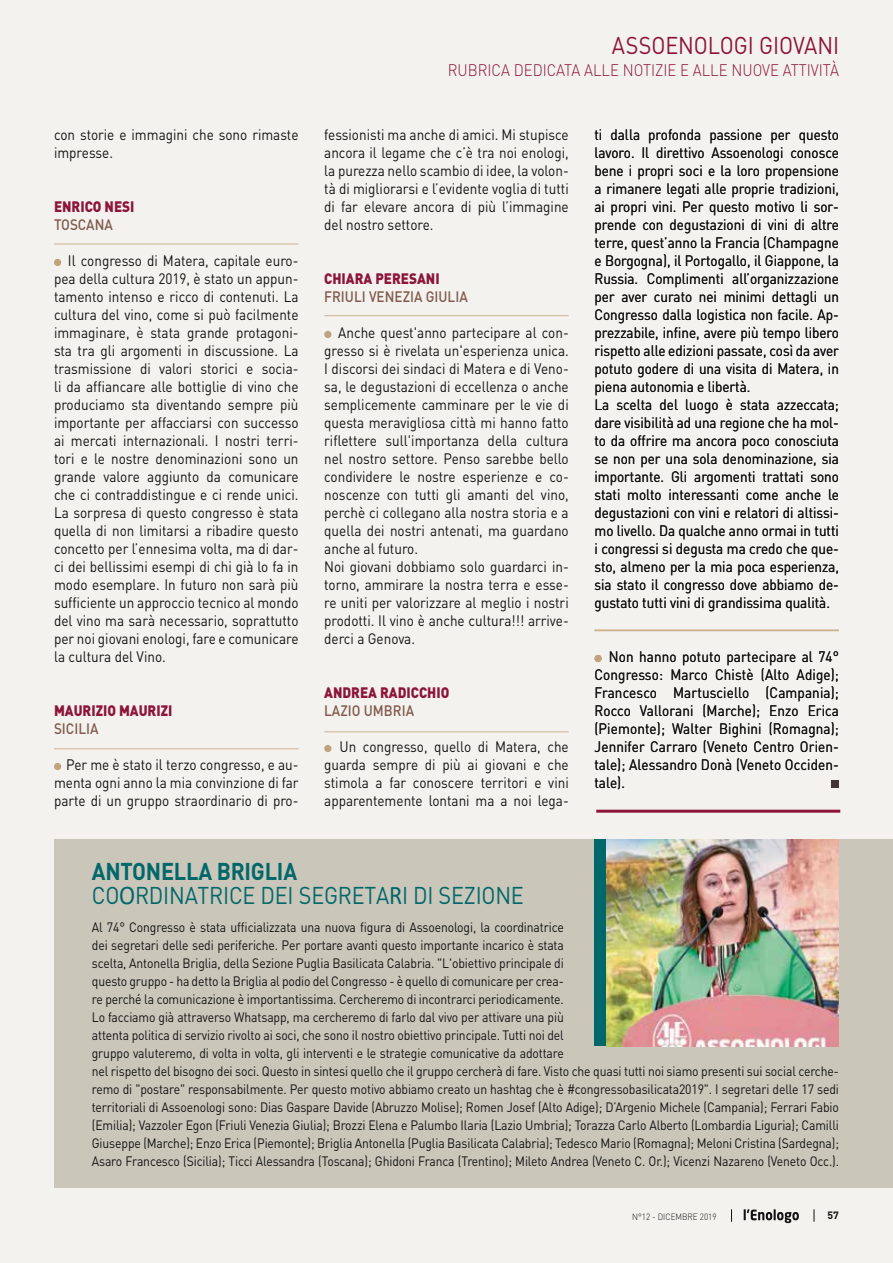
<style>
.page{position:relative;width:893px;height:1263px;background:#f3f2ee}
.page>*{position:absolute;margin:0;border:0;box-sizing:border-box;transform-origin:0 0}
.t1{font:24px/24.8px "DIN";letter-spacing:-.01em;color:#00676a;scale:.9 1}
.t2{font:24px "DIN";letter-spacing:-.01em;color:#8c1538;scale:.9 1}
.t3{font:300 16.5px "DIN";color:#8c1538;scale:.9 1}
.t4{font:15px/18px "DIN";color:#121212;text-align:justify;scale:.9 1}
.t5{font:900 15px "DIN";color:#8c1538;scale:.9 1}
.t6{font:500 15px "DIN";color:#815a4d;scale:.9 1}
.t7{font:13.5px/18px "DIN";letter-spacing:-.01em;color:#121212;scale:.9 1}
.t8{font:700 10.5px "DIN";color:#121212}
.t9{font:300 9px "DIN";color:#121212;scale:.9 1}
.s1{font-weight:700}
.s2{font-family:"Calibri";font-size:27px}
</style>
<div class="page">
<svg style="left:744px;top:1209px;width:55px;height:14px"></svg>
<svg style="left:814px;top:1209px;width:1px;height:13px"></svg>
<svg style="left:731px;top:1209px;width:1px;height:13px"></svg>
<hr style="left:54px;top:244px;width:244px;height:1px;background:#cdb191">
<div style="left:54px;top:259px;width:7px;height:7px;background:#c2a17e;border-radius:50%"></div>
<hr style="left:54px;top:748px;width:244px;height:1px;background:#cdb191">
<div style="left:54px;top:763px;width:7px;height:7px;background:#c2a17e;border-radius:50%"></div>
<hr style="left:324px;top:315px;width:245px;height:1px;background:#cdb191">
<div style="left:324px;top:331px;width:7px;height:7px;background:#c2a17e;border-radius:50%"></div>
<hr style="left:324px;top:732px;width:245px;height:1px;background:#cdb191">
<div style="left:324px;top:745px;width:7px;height:7px;background:#c2a17e;border-radius:50%"></div>
<hr style="left:596px;top:810px;width:244px;height:3px;background:#8c1538">
<div style="left:54px;top:839px;width:839px;height:349px;background:#cac6ba"></div>
<hr style="left:594px;top:630px;width:245px;height:1px;background:#cdb191">
<div style="left:594px;top:655px;width:8px;height:7px;background:#c2a17e;border-radius:50%"></div>
<div style="left:832px;top:781px;width:7px;height:7px;background:#3f3635"></div>
<div style="left:594px;top:839px;width:15px;height:207px;background:#00676a"></div>
<img style="left:606px;top:839px;width:233px;height:207px">
<h1 class="t2" style="left:612px;top:30px;width:254px">ASSOENOLOGI GIOVANI</h1>
<p class="t4" style="left:54px;top:125px;width:273px">con storie e immagini che sono rimaste impresse.</p>
<p class="t5" style="left:54px;top:197px;width:91px">ENRICO NESI</p>
<p class="t6" style="left:54px;top:215px;width:67px">TOSCANA</p>
<p class="t4" style="left:54px;top:251px;width:273px;text-indent:14px">Il congresso di Matera, capitale euro&shy;pea della cultura 2019, è stato un appun&shy;tamento intenso e ricco di contenuti. La cultura del vino, come si può facilmente immaginare, è stata grande protagoni&shy;sta tra gli argomenti in discussione. La trasmissione di valori storici e socia&shy;li da affiancare alle bottiglie di vino che produciamo sta diventando sempre più importante per affacciarsi con successo ai mercati internazionali. I nostri terri&shy;tori e le nostre denominazioni sono un grande valore aggiunto da comunicare che ci contraddistingue e ci rende unici.<br>La sorpresa di questo congresso è stata quella di non limitarsi a ribadire questo concetto per l’ennesima volta, ma di dar&shy;ci dei bellissimi esempi di chi già lo fa in modo esemplare. In futuro non sarà più sufficiente un approccio tecnico al mondo del vino ma sarà necessario, soprattutto per noi giovani enologi, fare e comunicare la cultura del Vino.</p>
<p class="t5" style="left:54px;top:701px;width:133px">MAURIZIO MAURIZI</p>
<p class="t6" style="left:54px;top:719px;width:51px">SICILIA</p>
<p class="t4" style="left:54px;top:755px;width:273px;text-indent:12px">Per me è stato il terzo congresso, e au&shy;menta ogni anno la mia convinzione di far parte di un gruppo straordinario di pro-</p>
<p class="t3" style="left:448px;top:60px;width:436px">RUBRICA DEDICATA ALLE NOTIZIE E ALLE NUOVE ATTIVITÀ</p>
<p class="t4" style="left:324px;top:125px;width:273px">fessionisti ma anche di amici. Mi stupisce ancora il legame che c’è tra noi enologi, la purezza nello scambio di idee, la volon&shy;tà di migliorarsi e l’evidente voglia di tutti di far elevare ancora di più l’immagine del nostro settore.</p>
<p class="t5" style="left:324px;top:269px;width:130px">CHIARA PERESANI</p>
<p class="t6" style="left:324px;top:287px;width:161px">FRIULI VENEZIA GIULIA</p>
<p class="t4" style="left:324px;top:323px;width:273px;text-align:left;text-indent:14px">Anche quest'anno partecipare al con&shy;gresso si è rivelata un'esperienza unica.<br>I discorsi dei sindaci di Matera e di Veno&shy;sa, le degustazioni di eccellenza o anche semplicemente camminare per le vie di questa meravigliosa città mi hanno fatto riflettere sull'importanza della cultura nel nostro settore. Penso sarebbe bello condividere le nostre esperienze e co&shy;noscenze con tutti gli amanti del vino, perchè ci collegano alla nostra storia e a quella dei nostri antenati, ma guardano anche al futuro.<br>Noi giovani dobbiamo solo guardarci in&shy;torno, ammirare la nostra terra e esse&shy;re uniti per valorizzare al meglio i nostri prodotti. Il vino è anche cultura!!! arrive&shy;derci a Genova.</p>
<p class="t5" style="left:324px;top:683px;width:141px">ANDREA RADICCHIO</p>
<p class="t6" style="left:324px;top:701px;width:101px">LAZIO UMBRIA</p>
<p class="t4" style="left:324px;top:737px;width:273px;text-indent:15px">Un congresso, quello di Matera, che guarda sempre di più ai giovani e che stimola a far conoscere territori e vini apparentemente lontani ma a noi lega-</p>
<p class="t4" style="left:594px;top:125px;width:273px;text-align:left">ti dalla profonda passione per questo lavoro. Il direttivo Assoenologi conosce bene i propri soci e la loro propensione a rimanere legati alle proprie tradizioni, ai propri vini. Per questo motivo li sor&shy;prende con degustazioni di vini di altre terre, quest’anno la Francia (Champagne e Borgogna), il Portogallo, il Giappone, la Russia. Complimenti all’organizzazione per aver curato nei minimi dettagli un Congresso dalla logistica non facile. Ap&shy;prezzabile, infine, avere più tempo libero rispetto alle edizioni passate, così da aver potuto godere di una visita di Matera, in piena autonomia e libertà.<br>La scelta del luogo è stata azzeccata; dare visibilità ad una regione che ha mol&shy;to da offrire ma ancora poco conosciuta se non per una sola denominazione, sia importante. Gli argomenti trattati sono stati molto interessanti come anche le degustazioni con vini e relatori di altissi&shy;mo livello. Da qualche anno ormai in tutti i congressi si degusta ma credo che que&shy;sto, almeno per la mia poca esperienza, sia stato il congresso dove abbiamo de&shy;gustato tutti vini di grandissima qualità.</p>
<p class="t4" style="left:594px;top:647px;width:273px;text-indent:14px">Non hanno potuto partecipare al 74° Congresso: Marco Chistè (Alto Adige); Francesco Martusciello (Campania); Rocco Vallorani (Marche); Enzo Erica (Piemonte); Walter Bighini (Romagna); Jennifer Carraro (Veneto Centro Orien&shy;tale); Alessandro Donà (Veneto Occiden&shy;tale).</p>
<h1 class="t1" style="left:92px;top:858px;width:482px"><span class="s1">ANTONELLA BRIGLIA<br></span>CO<span class="s2">O</span>RDINATRICE DEI SEGRETA<span class="s2">R</span>I DI SEZIONE</h1>
<p class="t7" style="left:92px;top:918px;width:832px">Al 74° Congresso è stata ufficializzata una nuova figura di Assoenologi, la coordinatrice<br>dei segretari delle sedi periferiche. Per portare avanti questo importante incarico è stata<br>scelta, Antonella Briglia, della Sezione Puglia Basilicata Calabria. "L'obiettivo principale di<br>questo gruppo - ha detto la Briglia al podio del Congresso - è quello di comunicare per crea-<br>re perché la comunicazione è importantissima. Cercheremo di incontrarci periodicamente.<br>Lo facciamo già attraverso Whatsapp, ma cercheremo di farlo dal vivo per attivare una più<br>attenta politica di servizio rivolto ai soci, che sono il nostro obiettivo principale. Tutti noi del<br>gruppo valuteremo, di volta in volta, gli interventi e le strategie comunicative da adottare<br>nel rispetto del bisogno dei soci. Questo in sintesi quello che il gruppo cercherà di fare. Visto che quasi tutti noi siamo presenti sui social cerche&shy;remo di "postare" responsabilmente. Per questo motivo abbiamo creato un hashtag che è #congressobasilicata2019". I segretari delle 17 sedi territoriali di Assoenologi sono: Dias Gaspare Davide (Abruzzo Molise); Romen Josef (Alto Adige); D’Argenio Michele (Campania); Ferrari Fabio (Emilia); Vazzoler Egon (Friuli Venezia Giulia); Brozzi Elena e Palumbo Ilaria (Lazio Umbria); Torazza Carlo Alberto (Lombardia Liguria); Camilli Giuseppe (Marche); Enzo Erica (Piemonte); Briglia Antonella (Puglia Basilicata Calabria); Tedesco Mario (Romagna); Meloni Cristina (Sardegna); Asaro Francesco (Sicilia); Ticci Alessandra (Toscana); Ghidoni Franca (Trentino); Mileto Andrea (Veneto C. Or.); Vicenzi Nazareno (Veneto Occ.).</p>
<p class="t9" style="left:632px;top:1211px;width:95px">N°12 - DICEMBRE 2019</p>
<p class="t8" style="left:828px;top:1208px;width:13px">57</p>
</div>
